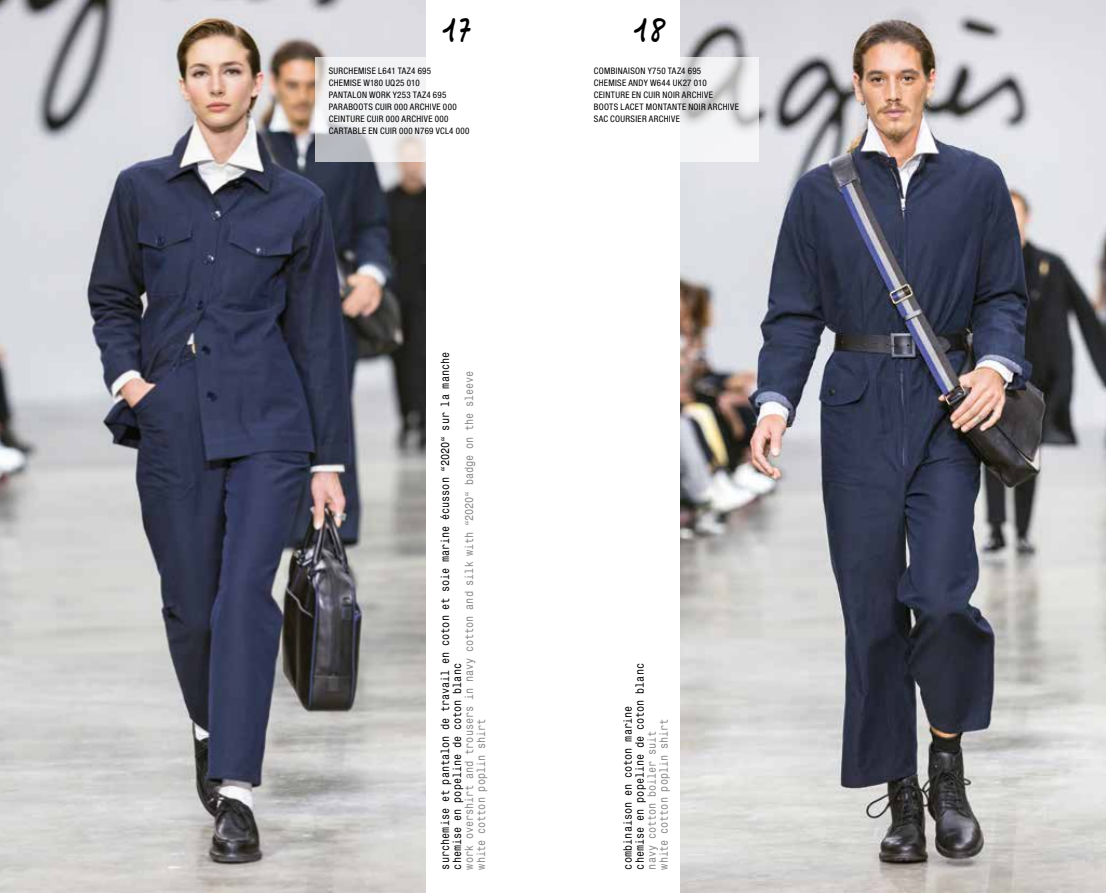
<style>
.page{position:relative;width:1106px;height:893px;background:#fff}
.page>*{position:absolute;margin:0;border:0;box-sizing:border-box;transform-origin:0 0}
.t1{font:30px "Agnesb";color:#000;scale:.79 1}
.t2{font:10.5px/12px "Monospace Typewriter";color:#000}
.t3{font:10.5px/12px "Monospace Typewriter";letter-spacing:-.005em;color:#878787}
.t4{font:condensed 9px/12px "Helvetica Neue LT Std";letter-spacing:.035em;color:#000}
</style>
<div class="page">
<img style="left:0;top:0;width:425px;height:893px">
<img style="left:680px;top:0;width:426px;height:893px">
<svg style="left:315px;top:57px;width:443px;height:105px"></svg>
<h1 class="t1" style="left:443px;top:7px;width:39px">17</h1>
<h1 class="t1" style="left:634px;top:7px;width:44px">18</h1>
<p class="t4" style="left:329px;top:65px;width:142px">SURCHEMISE L641 TAZ4 695<br>CHEMISE W180 UQ25 010<br>PANTALON WORK Y253 TAZ4 695<br>PARABOOTS CUIR 000 ARCHIVE 000<br>CEINTURE CUIR 000 ARCHIVE 000<br>CARTABLE EN CUIR 000 N769 VCL4 000</p>
<p class="t4" style="left:594px;top:65px;width:146px">COMBINAISON Y750 TAZ4 695<br>CHEMISE ANDY W644 UK27 010<br>CEINTURE EN CUIR NOIR ARCHIVE<br>BOOTS LACET MONTANTE NOIR ARCHIVE<br>SAC COURSIER ARCHIVE</p>
<p class="t2" style="left:439px;top:870px;width:520px;rotate:-90deg">surchemise et pantalon de travail en coton et soie marine écusson “2020“ sur la manche chemise en popeline de coton blanc</p>
<p class="t3" style="left:463px;top:870px;width:500px;rotate:-90deg">work overshirt and trousers in navy cotton and silk with “2020“ badge on the sleeve white cotton poplin shirt</p>
<p class="t2" style="left:621px;top:870px;width:208px;rotate:-90deg">combinaison en coton marine chemise en popeline de coton blanc</p>
<p class="t3" style="left:645px;top:870px;width:152px;rotate:-90deg">navy cotton boiler suit white cotton poplin shirt</p>
</div>
